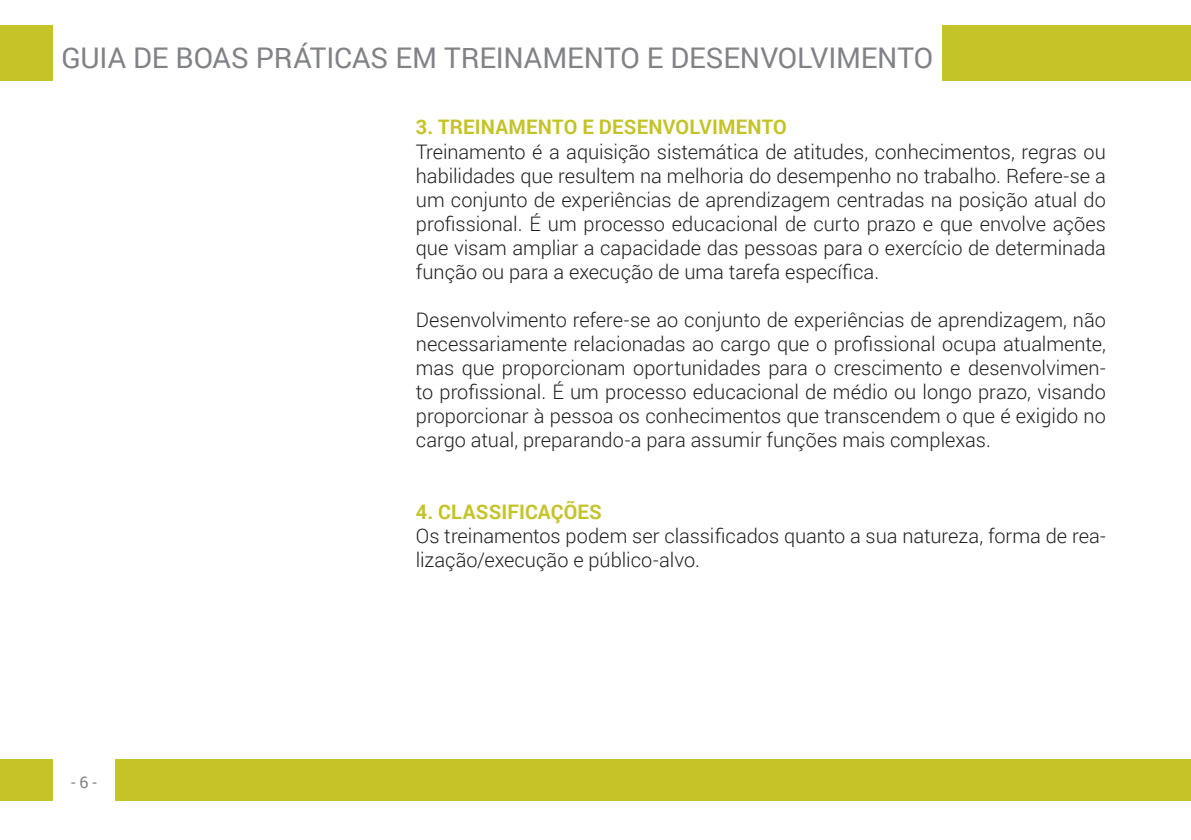
<style>
.page{position:relative;width:1191px;height:840px;background:#fff}
.page>*{position:absolute;margin:0;border:0;box-sizing:border-box;transform-origin:0 0}
.t1{font:28.4px "Roboto";letter-spacing:-.005em;color:#808285}
.t2{font:300 20px/24px "Roboto";color:#231f20;text-align:justify}
.t3{font:700 20px "Roboto";letter-spacing:.01em;color:#c4c327}
.t4{font:16px "Roboto";color:#808285}
</style>
<div class="page">
<div style="left:115px;top:758px;width:1076px;height:41px;background:#c4c327"></div>
<div style="left:0;top:758px;width:53px;height:41px;background:#c4c327"></div>
<div style="left:942px;top:26px;width:249px;height:55px;background:#c4c327"></div>
<div style="left:0;top:26px;width:53px;height:55px;background:#c4c327"></div>
<h1 class="t1" style="left:62px;top:38px;width:873px">GUIA DE BOAS PRÁTICAS EM TREINAMENTO E DESENVOLVIMENTO</h1>
<p class="t3" style="left:416px;top:113px;width:372px">3. TREINAMENTO E DESENVOLVIMENTO</p>
<p class="t2" style="left:416px;top:139px;width:691px">Treinamento é a aquisição sistemática de atitudes, conhecimentos, regras ou habilidades que resultem na melhoria do desempenho no trabalho. Refere-se a um conjunto de experiências de aprendizagem centradas na posição atual do profissional. É um processo educacional de curto prazo e que envolve ações que visam ampliar a capacidade das pessoas para o exercício de determinada função ou para a execução de uma tarefa específica.</p>
<p class="t2" style="left:416px;top:307px;width:691px">Desenvolvimento refere-se ao conjunto de experiências de aprendizagem, não necessariamente relacionadas ao cargo que o profissional ocupa atualmente, mas que proporcionam oportunidades para o crescimento e desenvolvimen&shy;to profissional. É um processo educacional de médio ou longo prazo, visando proporcionar à pessoa os conhecimentos que transcendem o que é exigido no cargo atual, preparando-a para assumir funções mais complexas.</p>
<p class="t4" style="left:71px;top:770px;width:27px">- 6 -</p>
<p class="t3" style="left:416px;top:497px;width:187px">4. CLASSIFICAÇÕES</p>
<p class="t2" style="left:416px;top:523px;width:691px">Os treinamentos podem ser classificados quanto a sua natureza, forma de rea&shy;lização/execução e público-alvo.</p>
</div>
